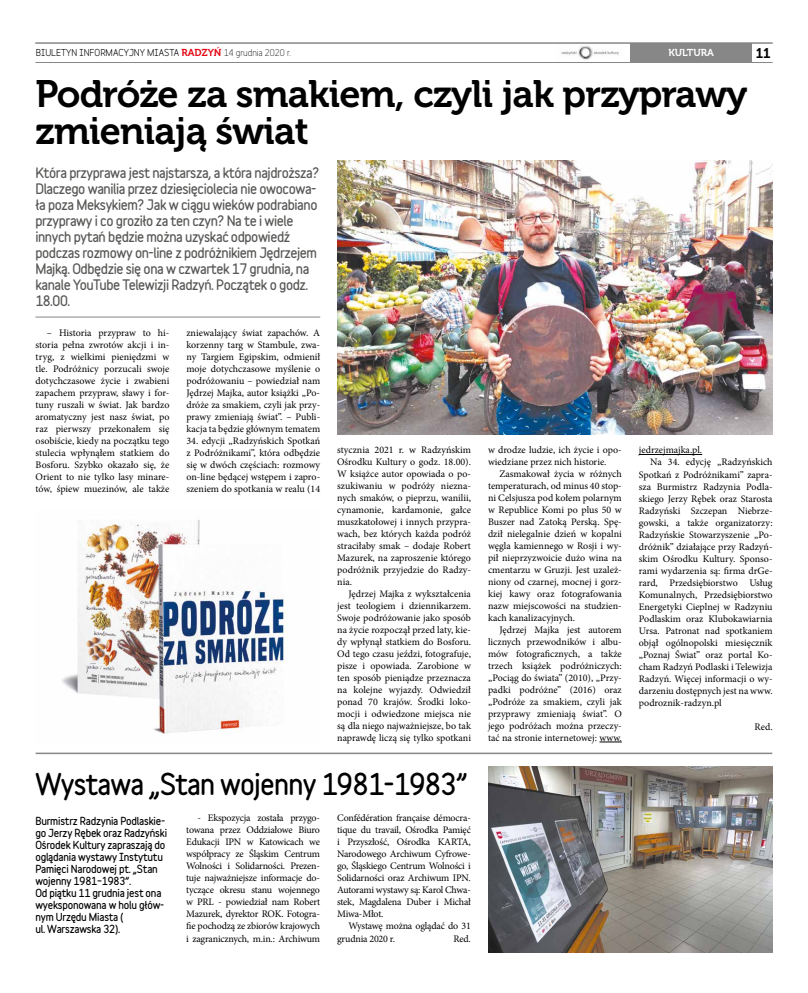
<style>
.page{position:relative;width:808px;height:993px;background:#fff}
.page>*{position:absolute;margin:0;border:0;box-sizing:border-box;transform-origin:0 0}
.t1{font:38px/37px "Museo 700";letter-spacing:-.02em;color:#000}
.t2{font:900 27px "Variable";letter-spacing:-.03em;color:#000}
.t3{font:14px "Museo 700";color:#000}
.t4{font:900 13px/16px "Variable";letter-spacing:-.03em;color:#575756}
.t5{font:10px/12px "Minion Pro";color:#000;text-align:justify}
.t6{font:900 10px/12px "Variable";letter-spacing:-.02em;color:#000}
.t7{font:10px/12px "Minion Pro";letter-spacing:-.02em;color:#000}
.t8{font:10px "Museo 700";color:#fff}
.t9{font:700 9px "Variable";color:#000}
.s1{font-family:"Museo 700";font-weight:400;font-size:10px;color:#e30613}
.s2{font-weight:400}
</style>
<div class="page">
<img style="left:556px;top:42px;width:68px;height:18px">
<svg style="left:599px;top:741px;width:23px;height:1px"></svg>
<hr style="left:639px;top:454px;width:63px;height:1px;background:#000">
<hr style="left:35px;top:43px;width:737px;height:1px;background:#878787">
<hr style="left:35px;top:62px;width:737px;height:1px;background:#878787">
<div style="left:631px;top:43px;width:121px;height:19px;background:#878787"></div>
<hr style="left:35px;top:316px;width:285px;height:1px;background:#878787">
<hr style="left:36px;top:752px;width:736px;height:1px;background:#878787">
<img style="left:62px;top:520px;width:226px;height:214px">
<img style="left:337px;top:161px;width:435px;height:273px">
<img style="left:489px;top:766px;width:284px;height:185px">
<p class="t9" style="left:36px;top:45px;width:256px">BIULETYN INFORMACYJNY MIASTA <span class="s1">RADZYŃ</span> <span class="s2">14 grudnia 2020 r.</span></p>
<h3 class="t3" style="left:756px;top:45px;width:16px">11</h3>
<p class="t8" style="left:668px;top:47px;width:47px">KULTURA</p>
<h1 class="t1" style="left:35px;top:76px;width:713px">Podróże za smakiem, czyli jak przyprawy zmieniają świat</h1>
<p class="t4" style="left:35px;top:164px;width:285px">Która przyprawa jest najstarsza, a która najdroższa?<br>Dlaczego wanilia przez dziesięciolecia nie owocowa&shy;ła poza Meksykiem? Jak w ciągu wieków podrabiano przyprawy i co groziło za ten czyn? Na te i wiele innych pytań będzie można uzyskać odpowiedź podczas rozmowy on-line z podróżnikiem Jędrzejem Majką. Odbędzie się ona w czwartek 17 grudnia, na kanale YouTube Telewizji Radzyń. Początek o godz.<br>18.00.</p>
<p class="t5" style="left:36px;top:326px;width:135px;text-indent:11px">– Historia przypraw to hi&shy;storia pełna zwrotów akcji i in&shy;tryg, z wielkimi pieniędzmi w tle. Podróżnicy porzucali swoje dotychczasowe życie i zwabieni zapachem przypraw, sławy i for&shy;tuny ruszali w świat. Jak bardzo aromatyczny jest nasz świat, po raz pierwszy przekonałem się osobiście, kiedy na początku tego stulecia wpłynąłem statkiem do Bosforu. Szybko okazało się, że Orient to nie tylko lasy minare&shy;tów, śpiew muezinów, ale także</p>
<p class="t5" style="left:186px;top:326px;width:135px">zniewalający świat zapachów. A korzenny targ w Stambule, zwa&shy;ny Targiem Egipskim, odmienił moje dotychczasowe myślenie o podróżowaniu – powiedział nam Jędrzej Majka, autor książki „Po&shy;dróże za smakiem, czyli jak przy&shy;prawy zmieniają świat”. – Publi&shy;kacja ta będzie głównym tematem</p>
<p class="t5" style="left:186px;top:434px;width:135px">34. edycji „Radzyńskich Spotkań z Podróżnikami”, która odbędzie się w dwóch częściach: rozmowy on-line będącej wstępem i zapro&shy;szeniem do spotkania w realu (14</p>
<p class="t5" style="left:337px;top:443px;width:135px">stycznia 2021 r. w Radzyńskim Ośrodku Kultury o godz. 18.00).<br>W książce autor opowiada o po&shy;szukiwaniu w podróży niezna&shy;nych smaków, o pieprzu, wanilii, cynamonie, kardamonie, gałce muszkatołowej i innych przypra&shy;wach, bez których każda podróż straciłaby smak – dodaje Robert Mazurek, na zaproszenie którego podróżnik przyjedzie do Radzy&shy;nia.</p>
<p class="t5" style="left:337px;top:587px;width:135px;text-indent:11px">Jędrzej Majka z wykształcenia jest teologiem i dziennikarzem.<br>Swoje podróżowanie jako sposób na życie rozpoczął przed laty, kie&shy;dy wpłynął statkiem do Bosforu.<br>Od tego czasu jeździ, fotografuje, pisze i opowiada. Zarobione w ten sposób pieniądze przeznacza na kolejne wyjazdy. Odwiedził ponad 70 krajów. Środki loko&shy;mocji i odwiedzone miejsca nie są dla niego najważniejsze, bo tak naprawdę liczą się tylko spotkani</p>
<h2 class="t2" style="left:35px;top:762px;width:434px">Wystawa „Stan wojenny 1981-1983”</h2>
<p class="t6" style="left:35px;top:814px;width:133px">Burmistrz Radzynia Podlaskie&shy;go Jerzy Rębek oraz Radzyński<br>Ośrodek Kultury zapraszają do oglądania wystawy Instytutu<br>Pamięci Narodowej pt. „Stan wojenny 1981–1983”.<br>Od piątku 11 grudnia jest ona wyeksponowana w holu głów&shy;nym Urzędu Miasta (<br>ul. Warszawska 32).</p>
<p class="t5" style="left:186px;top:812px;width:135px;text-indent:11px">- Ekspozycja została przygo&shy;towana przez Oddziałowe Biuro Edukacji IPN w Katowicach we współpracy ze Śląskim Centrum Wolności i Solidarności. Prezen&shy;tuje najważniejsze informacje do&shy;tyczące okresu stanu wojennego w PRL - powiedział nam Robert Mazurek, dyrektor ROK. Fotogra&shy;fie pochodzą ze zbiorów krajowych i zagranicznych, m.in.: Archiwum</p>
<p class="t5" style="left:337px;top:812px;width:135px">Confédération française démocra&shy;tique du travail, Ośrodka Pamięć i Przyszłość, Ośrodka KARTA, Narodowego Archiwum Cyfrowe&shy;go, Śląskiego Centrum Wolności i Solidarności oraz Archiwum IPN.<br>Autorami wystawy są: Karol Chwa&shy;stek, Magdalena Duber i Michał Miwa-Młot.</p>
<p class="t7" style="left:337px;top:920px;width:135px;text-indent:11px">Wystawę można oglądać do 31 grudnia 2020 r.</p>
<p class="t5" style="left:453px;top:932px;width:19px">Red.</p>
<p class="t5" style="left:488px;top:443px;width:135px">w drodze ludzie, ich życie i opo&shy;wiedziane przez nich historie.</p>
<p class="t5" style="left:488px;top:467px;width:135px;text-indent:11px">Zasmakował życia w różnych temperaturach, od minus 40 stop&shy;ni Celsjusza pod kołem polarnym w Republice Komi po plus 50 w Buszer nad Zatoką Perską. Spę&shy;dził nielegalnie dzień w kopalni węgla kamiennego w Rosji i wy&shy;pił nieprzyzwoicie dużo wina na cmentarzu w Gruzji. Jest uzależ&shy;niony od czarnej, mocnej i gorz&shy;kiej kawy oraz fotografowania nazw miejscowości na studzien&shy;kach kanalizacyjnych.</p>
<p class="t5" style="left:488px;top:623px;width:135px;text-indent:11px">Jędrzej Majka jest autorem licznych przewodników i albu&shy;mów fotograficznych, a także trzech książek podróżniczych: „Pociąg do świata” (2010), „Przy&shy;padki podróżne” (2016) oraz „Podróże za smakiem, czyli jak przyprawy zmieniają świat”. O jego podróżach można przeczy&shy;tać na stronie internetowej: www.</p>
<p class="t5" style="left:639px;top:444px;width:65px">jedrzejmajka.pl.</p>
<p class="t5" style="left:650px;top:456px;width:124px">Na 34. edycję „Radzyńskich</p>
<p class="t5" style="left:639px;top:468px;width:135px">Spotkań z Podróżnikami” zapra-</p>
<p class="t5" style="left:639px;top:480px;width:135px">sza Burmistrz Radzynia Podla-</p>
<p class="t5" style="left:639px;top:492px;width:135px">skiego Jerzy Rębek oraz Starosta</p>
<p class="t5" style="left:639px;top:504px;width:135px">Radzyński Szczepan Niebrze-</p>
<p class="t5" style="left:639px;top:516px;width:135px">gowski, a także organizatorzy:</p>
<p class="t5" style="left:639px;top:528px;width:135px">Radzyńskie Stowarzyszenie „Po-</p>
<p class="t5" style="left:639px;top:540px;width:135px">dróżnik” działające przy Radzyń-</p>
<p class="t5" style="left:639px;top:552px;width:135px">skim Ośrodku Kultury. Sponso-</p>
<p class="t5" style="left:639px;top:564px;width:135px">rami wydarzenia są: firma drGe-</p>
<p class="t5" style="left:639px;top:576px;width:135px">rard, Przedsiębiorstwo Usług</p>
<p class="t5" style="left:639px;top:588px;width:135px">Komunalnych, Przedsiębiorstwo</p>
<p class="t5" style="left:639px;top:600px;width:135px">Energetyki Cieplnej w Radzyniu</p>
<p class="t5" style="left:639px;top:612px;width:135px">Podlaskim oraz Klubokawiarnia</p>
<p class="t5" style="left:639px;top:624px;width:135px">Ursa. Patronat nad spotkaniem</p>
<p class="t5" style="left:639px;top:636px;width:135px">objął ogólnopolski miesięcznik</p>
<p class="t5" style="left:639px;top:648px;width:135px">„Poznaj Świat” oraz portal Ko-</p>
<p class="t5" style="left:639px;top:660px;width:135px">cham Radzyń Podlaski i Telewizja</p>
<p class="t5" style="left:639px;top:672px;width:135px">Radzyń. Więcej informacji o wy-</p>
<p class="t5" style="left:639px;top:684px;width:135px">darzeniu dostępnych jest na www.</p>
<p class="t5" style="left:639px;top:696px;width:84px">podroznik-radzyn.pl</p>
<p class="t5" style="left:754px;top:720px;width:20px">Red.</p>
</div>
